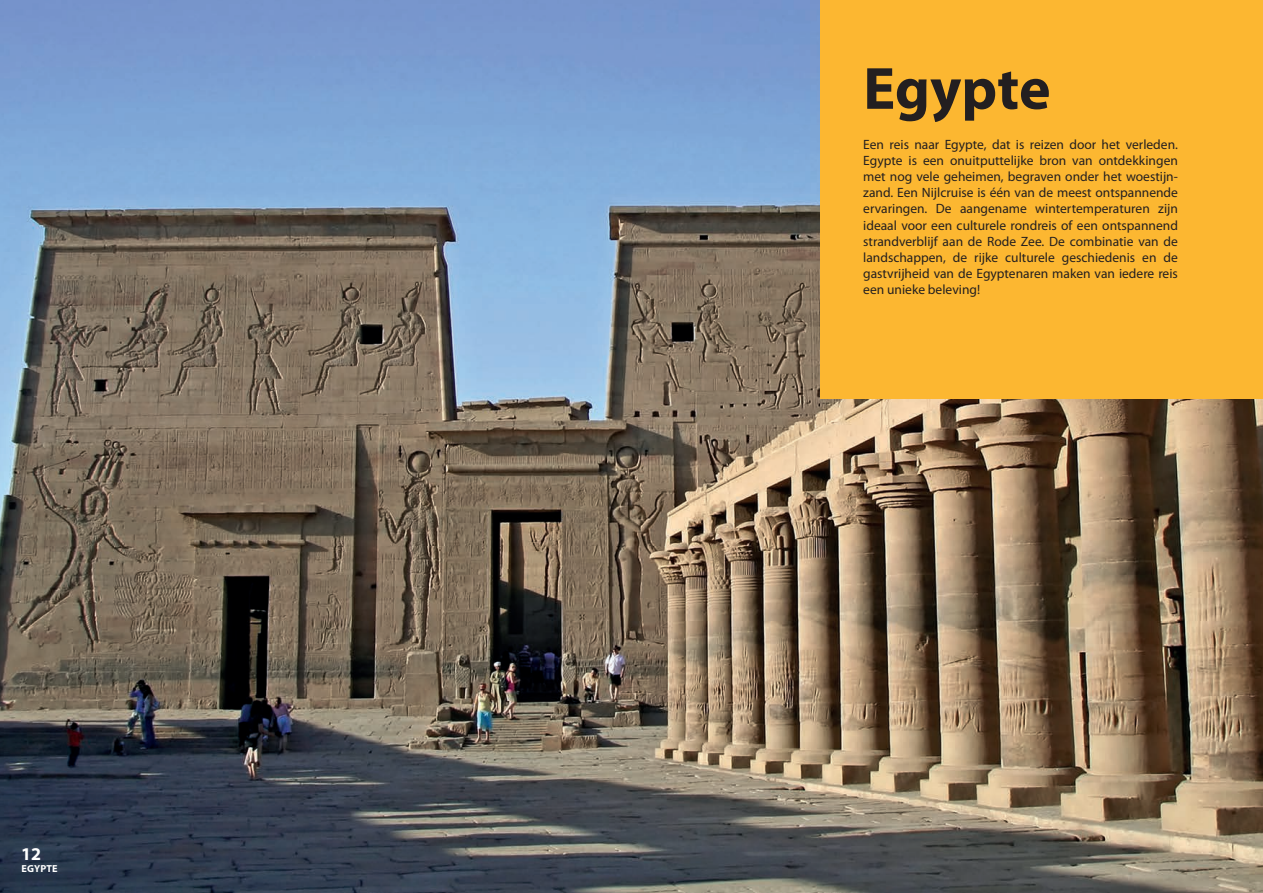
<style>
.page{position:relative;width:1263px;height:893px;background:#fff}
.page>*{position:absolute;margin:0;border:0;box-sizing:border-box;transform-origin:0 0}
.t1{font:700 60px "Myriad Pro";color:#231f20}
.t2{font:700 18px "Myriad Pro";color:#fff}
.t3{font:13.5px/16.2px "Myriad Pro";color:#231f20;text-align:justify}
.t4{font:700 10.2px "Myriad Pro";letter-spacing:.02em;color:#fff}
</style>
<div class="page">
<img style="left:0;top:0;width:1263px;height:893px">
<div style="left:821px;top:0;width:442px;height:398px;background:#fcb731"></div>
<h2 class="t2" style="left:21px;top:842px;width:21px">12</h2>
<p class="t4" style="left:21px;top:862px;width:38px">EGYPTE</p>
<h1 class="t1" style="left:863px;top:49px;width:189px">Egypte</h1>
<p class="t3" style="left:863px;top:136px;width:316px">Een reis naar Egypte, dat is reizen door het verleden.<br>Egypte is een onuitputtelijke bron van ontdekkingen met nog vele geheimen, begraven onder het woestijn&shy;zand. Een Nijlcruise is één van de meest ontspannende ervaringen. De aangename wintertemperaturen zijn ideaal voor een culturele rondreis of een ontspannend strandverblijf aan de Rode Zee. De combinatie van de landschappen, de rijke culturele geschiedenis en de gastvrijheid van de Egyptenaren maken van iedere reis een unieke beleving!</p>
</div>
